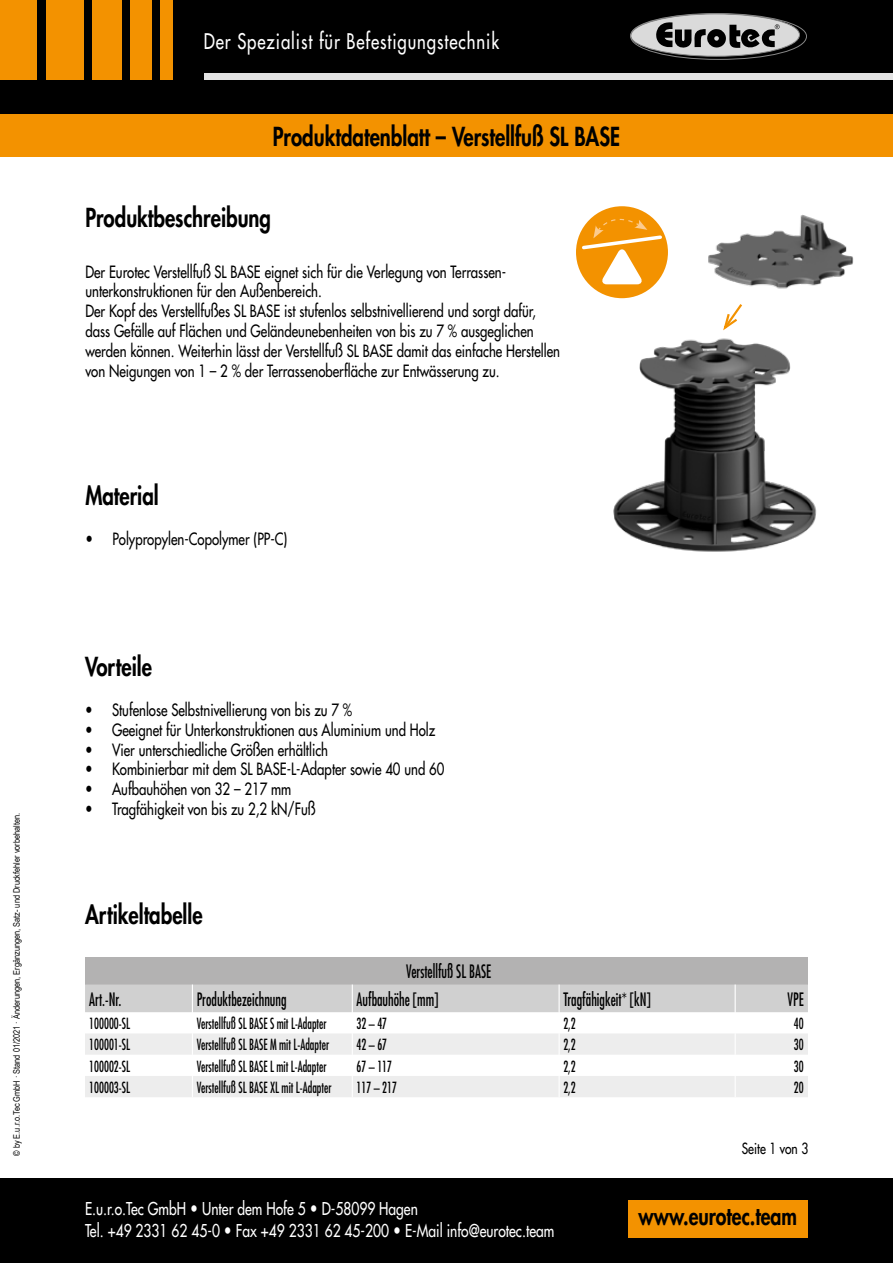
<style>
.page{position:relative;width:893px;height:1263px;background:#fff}
.page>*{position:absolute;margin:0;border:0;box-sizing:border-box;transform-origin:0 0}
.t1{font:800 25.5px "Futura Std";color:#000;scale:.8 1}
.t2{font:800 24.3px "Futura Std";color:#000;scale:.8 1}
.t3{font:500 21px "Futura Std";letter-spacing:.055em;color:#fff;scale:.8 1}
.t4{font:condensed 18px "Futura Std";color:#000;scale:.8 1}
.t5{font:500 17.25px/22.5px "Futura Std";color:#fff;scale:.8 1}
.t6{font:500 16.5px/19.8px "Futura Std";color:#000;scale:.8 1}
.t7{font:condensed 15px "Futura Std";color:#000;scale:.8 1}
.t8{font:500 15px "Futura Std";color:#000;scale:.8 1}
.t9{font:9px "Arial Narrow";color:#000}
.s1{font-weight:800}
</style>
<div class="page">
<div style="left:0;top:0;width:893px;height:137px;background:#000"></div>
<div style="left:204px;top:74px;width:689px;height:6px;background:#e3e3e3"></div>
<svg style="left:630px;top:13px;width:176px;height:46px"></svg>
<div style="left:631px;top:14px;width:168px;height:42px;background:#dadada;border-radius:50%"></div>
<div style="left:630px;top:14px;width:170px;height:43px;border:1px solid #878787;border-radius:50%"></div>
<div style="left:630px;top:13px;width:177px;height:47px;border:1px solid #878787;border-radius:50%"></div>
<svg style="left:656px;top:22px;width:124px;height:27px"></svg>
<div style="left:0;top:0;width:37px;height:80px;background:#f39200"></div>
<div style="left:46px;top:0;width:38px;height:80px;background:#f39200"></div>
<div style="left:92px;top:0;width:30px;height:80px;background:#f39200"></div>
<div style="left:131px;top:0;width:21px;height:80px;background:#f39200"></div>
<div style="left:161px;top:0;width:12px;height:80px;background:#f39200"></div>
<div style="left:0;top:114px;width:893px;height:43px;background:#f39200"></div>
<div style="left:0;top:1178px;width:893px;height:85px;background:#000"></div>
<div style="left:628px;top:1200px;width:180px;height:37px;background:#f39200"></div>
<div style="left:85px;top:957px;width:723px;height:27px;background:#b3b2b2"></div>
<svg style="left:85px;top:984px;width:723px;height:113px"></svg>
<div style="left:576px;top:206px;width:92px;height:92px;background:#f39200;border-radius:50%"></div>
<svg style="left:580px;top:219px;width:84px;height:65px"></svg>
<img style="left:613px;top:338px;width:204px;height:214px">
<svg style="left:723px;top:304px;width:19px;height:27px"></svg>
<img style="left:708px;top:214px;width:146px;height:75px">
<p class="t9" style="left:10px;top:1156px;width:345px;rotate:-90deg">© by E.u.r.o.Tec GmbH · Stand 01/2021 · Änderungen, Ergänzungen, Satz- und Druckfehler vorbehalten.</p>
<p class="t3" style="left:204px;top:28px;width:371px">Der Spezialist für Befestigungstechnik</p>
<h1 class="t1" style="left:273px;top:121px;width:436px">Produktdatenblatt – Verstellfuß SL BASE</h1>
<h1 class="t1" style="left:85px;top:202px;width:234px">Produktbeschreibung</h1>
<p class="t6" style="left:85px;top:262px;width:595px">Der Eurotec Verstellfuß SL BASE eignet sich für die Verlegung von Terrassen&shy;unterkonstruktionen für den Außenbereich.<br>Der Kopf des Verstellfußes SL BASE ist stufenlos selbstnivellierend und sorgt dafür, dass Gefälle auf Flächen und Geländeunebenheiten von bis zu 7 % ausgeglichen werden können. Weiterhin lässt der Verstellfuß SL BASE damit das einfache Herstellen von Neigungen von 1 – 2 % der Terrassenoberfläche zur Entwässerung zu.</p>
<h1 class="t1" style="left:85px;top:480px;width:93px">Material</h1>
<p class="t6" style="left:85px;top:529px;width:254px">• Polypropylen-Copolymer (PP-C)</p>
<h1 class="t1" style="left:85px;top:651px;width:85px">Vorteile</h1>
<p class="t6" style="left:85px;top:700px;width:336px">• Stufenlose Selbstnivellierung von bis zu 7 %</p>
<p class="t6" style="left:85px;top:720px;width:439px">• Geeignet für Unterkonstruktionen aus Aluminium und Holz</p>
<p class="t6" style="left:85px;top:740px;width:305px">• Vier unterschiedliche Größen erhältlich</p>
<p class="t6" style="left:85px;top:759px;width:451px">• Kombinierbar mit dem SL BASE-L-Adapter sowie 40 und 60</p>
<p class="t6" style="left:85px;top:779px;width:259px">• Aufbauhöhen von 32 – 217 mm</p>
<p class="t6" style="left:85px;top:799px;width:289px">• Tragfähigkeit von bis zu 2,2 kN/Fuß</p>
<h1 class="t1" style="left:85px;top:898px;width:148px">Artikeltabelle</h1>
<p class="t4" style="left:406px;top:961px;width:108px">Verstellfuß SL BASE</p>
<p class="t4" style="left:89px;top:988px;width:42px">Art.-Nr.</p>
<p class="t4" style="left:197px;top:988px;width:114px">Produktbezeichnung</p>
<p class="t4" style="left:357px;top:988px;width:104px">Aufbauhöhe [mm]</p>
<p class="t4" style="left:563px;top:988px;width:111px">Tragfähigkeit* [kN]</p>
<p class="t4" style="left:787px;top:988px;width:22px">VPE</p>
<p class="t7" style="left:89px;top:1014px;width:52px">100000-SL</p>
<p class="t7" style="left:197px;top:1014px;width:164px">Verstellfuß SL BASE S mit L-Adapter</p>
<p class="t7" style="left:357px;top:1014px;width:40px">32 – 47</p>
<p class="t7" style="left:563px;top:1014px;width:17px">2,2</p>
<p class="t7" style="left:794px;top:1014px;width:14px">40</p>
<p class="t7" style="left:89px;top:1036px;width:52px">100001-SL</p>
<p class="t7" style="left:197px;top:1036px;width:167px">Verstellfuß SL BASE M mit L-Adapter</p>
<p class="t7" style="left:357px;top:1036px;width:40px">42 – 67</p>
<p class="t7" style="left:563px;top:1036px;width:17px">2,2</p>
<p class="t7" style="left:794px;top:1036px;width:14px">30</p>
<p class="t7" style="left:89px;top:1057px;width:52px">100002-SL</p>
<p class="t7" style="left:197px;top:1057px;width:164px">Verstellfuß SL BASE L mit L-Adapter</p>
<p class="t7" style="left:357px;top:1057px;width:46px">67 – 117</p>
<p class="t7" style="left:563px;top:1057px;width:17px">2,2</p>
<p class="t7" style="left:794px;top:1057px;width:14px">30</p>
<p class="t7" style="left:89px;top:1078px;width:52px">100003-SL</p>
<p class="t7" style="left:197px;top:1078px;width:170px">Verstellfuß SL BASE XL mit L-Adapter</p>
<p class="t7" style="left:357px;top:1078px;width:52px">117 – 217</p>
<p class="t7" style="left:563px;top:1078px;width:17px">2,2</p>
<p class="t7" style="left:794px;top:1078px;width:14px">20</p>
<p class="t8" style="left:742px;top:1139px;width:85px">Seite 1 von 3</p>
<p class="t5" style="left:85px;top:1197px;width:588px">E.u.r.o.Tec GmbH <span class="s1">•</span> Unter dem Hofe 5 <span class="s1">•</span> D-58099 Hagen<br>Tel. +49 2331 62 45-0 <span class="s1">•</span> Fax +49 2331 62 45-200 <span class="s1">•</span> E-Mail info@eurotec.team</p>
<h2 class="t2" style="left:638px;top:1201px;width:200px">www.eurotec.team</h2>
</div>
